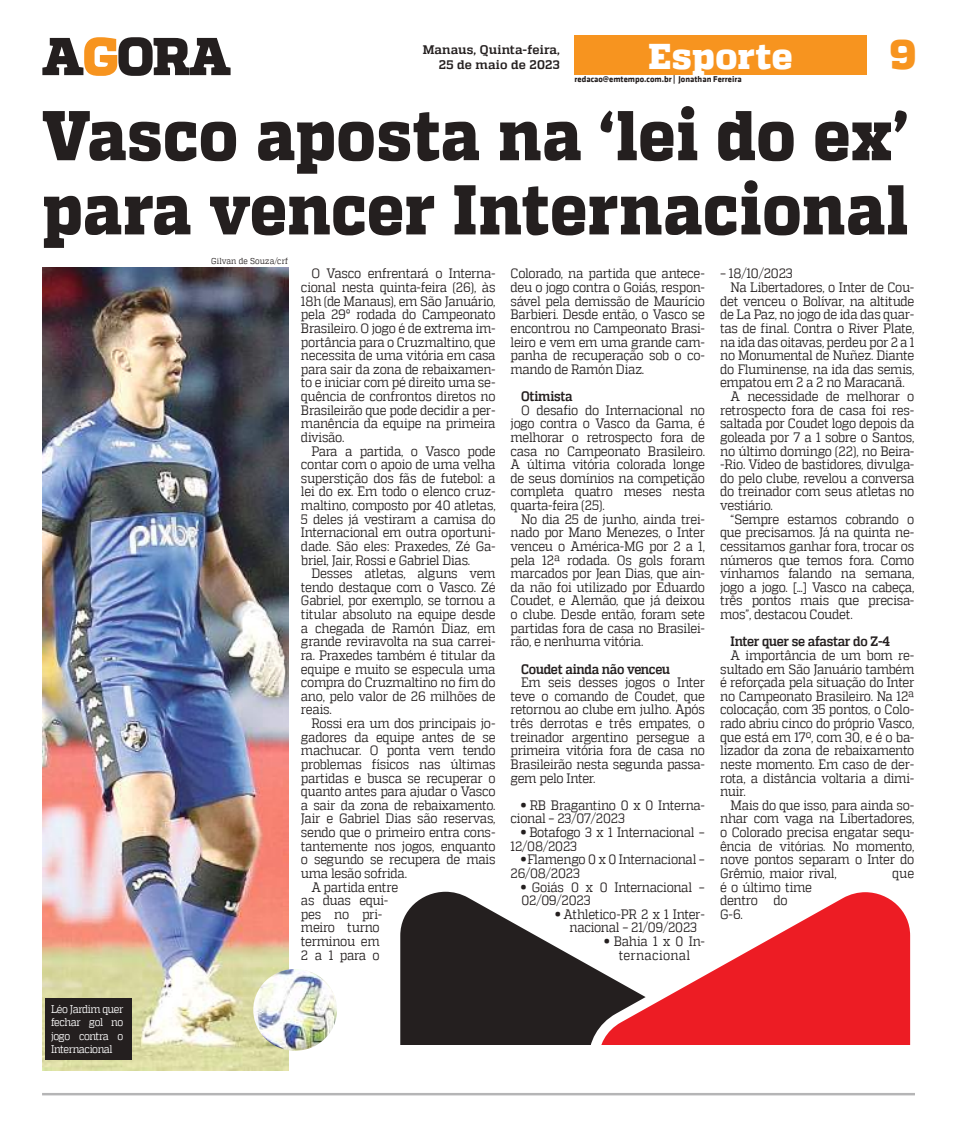
<style>
.page{position:relative;width:957px;height:1134px;background:#fff}
.page>*{position:absolute;margin:0;border:0;box-sizing:border-box;transform-origin:0 0}
.t1{font:800 70.25px/74.1px "MW Quadon";letter-spacing:.01em;color:#241f1f;scale:.89 1}
.t2{font:800 41px "MW Quadon";color:#f7941f}
.t3{font:800 35.75px "MW Quadon";letter-spacing:.01em;color:#fff}
.t4{font:13.62px/13.6px "MW Quadon";letter-spacing:-.025em;color:#241f1f;text-align:justify;scale:.89 1}
.t5{font:700 13.62px "MW Quadon";letter-spacing:-.025em;color:#241f1f;scale:.89 1}
.t6{font:13.62px/13.6px "MW Quadon";letter-spacing:.015em;color:#241f1f;text-align:center;scale:.89 1}
.t7{font:700 12.38px/14.9px "MW Quadon";letter-spacing:.01em;color:#241f1f;text-align:right}
.t8{font:11.12px/13.4px "MW Quadon";letter-spacing:-.04em;color:#fff;text-align:justify;scale:.89 1}
.t9{font:700 8.62px "MW Klavika Bd";color:#241f1f}
.t10{font:8.62px "MW Quadon";letter-spacing:.02em;color:#241f1f;scale:.89 1}
</style>
<div class="page">
<svg style="left:42px;top:37px;width:188px;height:39px"></svg>
<div style="left:574px;top:35px;width:292px;height:40px;background:#f7941f"></div>
<img style="left:42px;top:267px;width:246px;height:803px">
<div style="left:45px;top:998px;width:86px;height:62px;background:#241f1f"></div>
<svg style="left:387px;top:891px;width:185px;height:205px"></svg>
<div style="left:393px;top:1045px;width:327px;height:53px;background:#fff"></div>
<svg style="left:572px;top:892px;width:333px;height:204px"></svg>
<div style="left:591px;top:1045px;width:326px;height:53px;background:#fff"></div>
<img style="left:747px;top:914px;width:81px;height:131px">
<div style="left:749px;top:915px;width:167px;height:89px;background:#fff;opacity:.75"></div>
<div style="left:748px;top:964px;width:168px;height:119px;background:#241f1f;opacity:.75"></div>
<div style="left:397px;top:914px;width:143px;height:45px;background:#fff;opacity:.75"></div>
<div style="left:398px;top:921px;width:142px;height:170px;background:#241f1f;opacity:.75"></div>
<hr style="left:42px;top:1093px;width:873px;height:2px;background:#b5b5b6">
<img style="left:253px;top:969px;width:84px;height:82px">
<p class="t7" style="left:423px;top:43px;width:139px">Manaus, Quinta-feira,<br>25 de maio de 2023</p>
<h3 class="t3" style="left:648px;top:35px;width:146px">Esporte</h3>
<p class="t9" style="left:574px;top:73px;width:169px">redacao@emtempo.com.br | Jonathan Ferreira</p>
<h2 class="t2" style="left:890px;top:31px;width:27px">9</h2>
<h1 class="t1" style="left:42px;top:100px;width:975px">Vasco aposta na ‘lei do ex’ para vencer Internacional</h1>
<p class="t8" style="left:51px;top:1002px;width:83px">Léo Jardim quer fechar gol no jogo contra o Internacional</p>
<p class="t10" style="left:211px;top:256px;width:88px">Gilvan de Souza/crf</p>
<p class="t4" style="left:301px;top:267px;width:220px;text-indent:10px">O Vasco enfrentará o Interna&shy;cional nesta quinta-feira (26), às 18h (de Manaus), em São Januário, pela 29° rodada do Campeonato Brasileiro. O jogo é de extrema im&shy;portância para o Cruzmaltino, que necessita de uma vitória em casa para sair da zona de rebaixamen&shy;to e iniciar com pé direito uma se&shy;quência de confrontos diretos no Brasileirão que pode decidir a per&shy;manência da equipe na primeira divisão.</p>
<p class="t4" style="left:301px;top:444px;width:220px;text-indent:10px">Para a partida, o Vasco pode contar com o apoio de uma velha superstição dos fãs de futebol: a lei do ex. Em todo o elenco cruz&shy;maltino, composto por 40 atletas, 5 deles já vestiram a camisa do Internacional em outra oportuni&shy;dade. São eles: Praxedes, Zé Ga&shy;briel, Jair, Rossi e Gabriel Dias.</p>
<p class="t4" style="left:301px;top:566px;width:220px;text-indent:10px">Desses atletas, alguns vem tendo destaque com o Vasco. Zé Gabriel, por exemplo, se tornou a titular absoluto na equipe desde a chegada de Ramón Diaz, em grande reviravolta na sua carrei&shy;ra. Praxedes também é titular da equipe e muito se especula uma compra do Cruzmaltino no fim do ano, pelo valor de 26 milhões de reais.</p>
<p class="t4" style="left:311px;top:716px;width:208px">Rossi era um dos principais jo-</p>
<p class="t4" style="left:301px;top:730px;width:220px">gadores da equipe antes de se</p>
<p class="t4" style="left:301px;top:744px;width:220px">machucar. O ponta vem tendo</p>
<p class="t4" style="left:301px;top:757px;width:220px">problemas físicos nas últimas</p>
<p class="t4" style="left:301px;top:771px;width:220px">partidas e busca se recuperar o</p>
<p class="t4" style="left:301px;top:784px;width:220px">quanto antes para ajudar o Vasco</p>
<p class="t4" style="left:301px;top:798px;width:220px">a sair da zona de rebaixamento.</p>
<p class="t4" style="left:301px;top:812px;width:220px">Jair e Gabriel Dias são reservas,</p>
<p class="t4" style="left:301px;top:825px;width:220px">sendo que o primeiro entra cons-</p>
<p class="t4" style="left:301px;top:839px;width:220px">tantemente nos jogos, enquanto</p>
<p class="t4" style="left:301px;top:853px;width:220px">o segundo se recupera de mais</p>
<p class="t4" style="left:301px;top:866px;width:121px">uma lesão sofrida.</p>
<p class="t4" style="left:311px;top:880px;width:99px">A partida entre</p>
<p class="t4" style="left:301px;top:893px;width:100px">as duas equi-</p>
<p class="t4" style="left:301px;top:907px;width:93px">pes no pri-</p>
<p class="t4" style="left:301px;top:921px;width:90px">meiro turno</p>
<p class="t4" style="left:301px;top:934px;width:90px">terminou em</p>
<p class="t4" style="left:301px;top:948px;width:90px">2 a 1 para o</p>
<p class="t4" style="left:510px;top:267px;width:220px">Colorado, na partida que antece&shy;deu o jogo contra o Goiás, respon&shy;sável pela demissão de Maurício Barbieri. Desde então, o Vasco se encontrou no Campeonato Brasi&shy;leiro e vem em uma grande cam&shy;panha de recuperação sob o co&shy;mando de Ramón Diaz.</p>
<p class="t5" style="left:521px;top:388px;width:59px">Otimista</p>
<p class="t4" style="left:510px;top:403px;width:220px;text-indent:10px">O desafio do Internacional no jogo contra o Vasco da Gama, é melhorar o retrospecto fora de casa no Campeonato Brasileiro.<br>A última vitória colorada longe de seus domínios na competição completa quatro meses nesta quarta-feira (25).</p>
<p class="t4" style="left:510px;top:512px;width:220px;text-indent:10px">No dia 25 de junho, ainda trei&shy;nado por Mano Menezes, o Inter venceu o América-MG por 2 a 1, pela 12ª rodada. Os gols foram marcados por Jean Dias, que ain&shy;da não foi utilizado por Eduardo Coudet, e Alemão, que já deixou o clube. Desde então, foram sete partidas fora de casa no Brasilei&shy;rão, e nenhuma vitória.</p>
<p class="t5" style="left:521px;top:661px;width:169px">Coudet ainda não venceu</p>
<p class="t4" style="left:510px;top:675px;width:220px;text-indent:10px">Em seis desses jogos o Inter teve o comando de Coudet, que retornou ao clube em julho. Após três derrotas e três empates, o treinador argentino persegue a primeira vitória fora de casa no Brasileirão nesta segunda passa&shy;gem pelo Inter.</p>
<p class="t4" style="left:510px;top:798px;width:220px;text-indent:10px">• RB Bragantino 0 x 0 Interna&shy;cional – 23/07/2023</p>
<p class="t4" style="left:510px;top:825px;width:220px;text-indent:10px">• Botafogo 3 x 1 Internacional –<br>12/08/2023</p>
<p class="t4" style="left:510px;top:853px;width:220px;text-indent:10px">• Flamengo 0 x 0 Internacional –<br>26/08/2023</p>
<p class="t4" style="left:521px;top:880px;width:208px">• Goiás 0 x 0 Internacional –<br>02/09/2023</p>
<p class="t4" style="left:555px;top:907px;width:170px;text-align:center">• Athletico-PR 2 x 1 Inter&shy;nacional – 21/09/2023</p>
<p class="t6" style="left:604px;top:934px;width:114px">• Bahia 1 x 0 In&shy;ternacional</p>
<p class="t4" style="left:720px;top:267px;width:83px">– 18/10/2023</p>
<p class="t4" style="left:730px;top:280px;width:208px">Na Libertadores, o Inter de Cou-</p>
<p class="t4" style="left:720px;top:294px;width:220px">det venceu o Bolívar, na altitude</p>
<p class="t4" style="left:720px;top:308px;width:220px">de La Paz, no jogo de ida das quar-</p>
<p class="t4" style="left:720px;top:321px;width:220px">tas de final. Contra o River Plate,</p>
<p class="t4" style="left:720px;top:335px;width:220px">na ida das oitavas, perdeu por 2 a 1</p>
<p class="t4" style="left:720px;top:348px;width:220px">no Monumental de Nuñez. Diante</p>
<p class="t4" style="left:720px;top:362px;width:220px">do Fluminense, na ida das semis,</p>
<p class="t4" style="left:720px;top:376px;width:209px">empatou em 2 a 2 no Maracanã.</p>
<p class="t4" style="left:730px;top:389px;width:208px">A necessidade de melhorar o</p>
<p class="t4" style="left:720px;top:403px;width:220px">retrospecto fora de casa foi res-</p>
<p class="t4" style="left:720px;top:417px;width:220px">saltada por Coudet logo depois da</p>
<p class="t4" style="left:720px;top:430px;width:220px">goleada por 7 a 1 sobre o Santos,</p>
<p class="t4" style="left:720px;top:444px;width:220px">no último domingo (22), no Beira-</p>
<p class="t4" style="left:720px;top:457px;width:220px">-Rio. Vídeo de bastidores, divulga-</p>
<p class="t4" style="left:720px;top:471px;width:220px">do pelo clube, revelou a conversa</p>
<p class="t4" style="left:720px;top:485px;width:220px">do treinador com seus atletas no</p>
<p class="t4" style="left:720px;top:498px;width:61px">vestiário.</p>
<p class="t4" style="left:730px;top:512px;width:208px">“Sempre estamos cobrando o</p>
<p class="t4" style="left:720px;top:526px;width:220px">que precisamos. Já na quinta ne-</p>
<p class="t4" style="left:720px;top:539px;width:220px">cessitamos ganhar fora, trocar os</p>
<p class="t4" style="left:720px;top:553px;width:220px">números que temos fora. Como</p>
<p class="t4" style="left:720px;top:566px;width:220px">vínhamos falando na semana,</p>
<p class="t4" style="left:720px;top:580px;width:220px">jogo a jogo. […] Vasco na cabeça,</p>
<p class="t4" style="left:720px;top:594px;width:220px">três pontos mais que precisa-</p>
<p class="t4" style="left:720px;top:607px;width:150px">mos”, destacou Coudet.</p>
<p class="t5" style="left:730px;top:634px;width:181px">Inter quer se afastar do Z-4</p>
<p class="t4" style="left:720px;top:648px;width:220px;text-indent:10px">A importância de um bom re&shy;sultado em São Januário também é reforçada pela situação do Inter no Campeonato Brasileiro. Na 12ª colocação, com 35 pontos, o Colo&shy;rado abriu cinco do próprio Vasco, que está em 17º, com 30, e é o ba&shy;lizador da zona de rebaixamento neste momento. Em caso de der&shy;rota, a distância voltaria a dimi&shy;nuir.</p>
<p class="t4" style="left:720px;top:798px;width:220px;text-indent:10px">Mais do que isso, para ainda so&shy;nhar com vaga na Libertadores, o Colorado precisa engatar sequ&shy;ência de vitórias. No momento, nove pontos separam o Inter do Grêmio, maior rival,</p>
<p class="t4" style="left:892px;top:866px;width:26px">que</p>
<p class="t4" style="left:720px;top:880px;width:105px;text-align:left">é o último time dentro do<br>G-6.</p>
</div>
